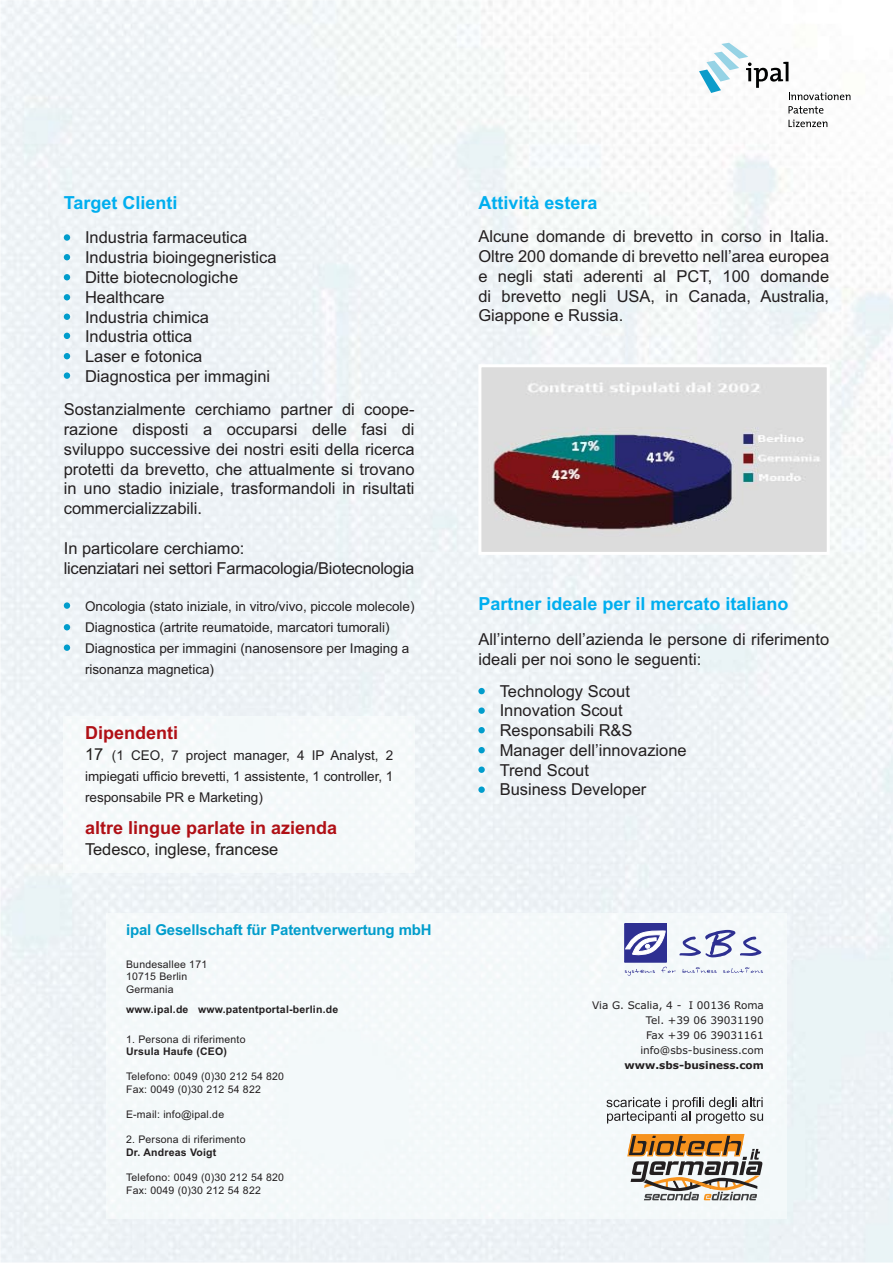
<style>
.page{position:relative;width:893px;height:1263px;background:#fff}
.page>*{position:absolute;margin:0;border:0;box-sizing:border-box;transform-origin:0 0}
.t1{font:700 18px "Arial";color:#00aeef}
.t2{font:700 18px "Arial";color:#b01016}
.t3{font:16.5px/19.8px "Arial";color:#231f20}
.t4{font:16.5px "Arial";letter-spacing:-.005em;color:#231f1e}
.t5{font:700 15px "Arial";letter-spacing:-.01em;color:#019dcc}
.t6{font:13.5px/21px "Arial";color:#231f20;text-align:justify}
.t7{font:10.5px/12.6px "Arial";letter-spacing:.02em;color:#231f20}
.t8{font:10.5px/15px "Verdana";color:#231f20;text-align:right}
.t9{font:700 10.5px "Arial";letter-spacing:.02em;color:#231f20}
.t10{font:700 10.5px "Verdana";color:#231f20}
.s1{font-size:16.5px;color:#231f1e}
</style>
<div class="page">
<img style="left:0;top:0;width:892px;height:1263px">
<div style="left:106px;top:913px;width:680px;height:306px;background:#f4f9fa"></div>
<div style="left:64px;top:716px;width:350px;height:156px;background:#f5f9fa"></div>
<svg style="left:788px;top:106px;width:35px;height:8px"></svg>
<svg style="left:788px;top:120px;width:39px;height:7px"></svg>
<svg style="left:699px;top:43px;width:151px;height:57px"></svg>
<div style="left:624px;top:924px;width:42px;height:38px;background:#2e3092"></div>
<div style="left:624px;top:923px;width:42px;height:40px;border:1px solid #2e3092"></div>
<svg style="left:625px;top:930px;width:40px;height:25px"></svg>
<svg style="left:679px;top:930px;width:82px;height:27px"></svg>
<svg style="left:624px;top:969px;width:31px;height:7px"></svg>
<svg style="left:661px;top:967px;width:14px;height:6px"></svg>
<svg style="left:682px;top:967px;width:34px;height:6px"></svg>
<svg style="left:723px;top:967px;width:40px;height:6px"></svg>
<svg style="left:606px;top:1097px;width:157px;height:27px"></svg>
<svg style="left:626px;top:1134px;width:136px;height:66px"></svg>
<div style="left:64px;top:602px;width:6px;height:7px;background:#019dcc;border-radius:50%"></div>
<svg style="left:64px;top:624px;width:6px;height:6px"></svg>
<svg style="left:64px;top:645px;width:6px;height:6px"></svg>
<div style="left:64px;top:234px;width:6px;height:7px;background:#019dcc;border-radius:50%"></div>
<svg style="left:64px;top:254px;width:6px;height:6px"></svg>
<svg style="left:64px;top:274px;width:6px;height:6px"></svg>
<svg style="left:64px;top:294px;width:6px;height:6px"></svg>
<svg style="left:64px;top:314px;width:6px;height:6px"></svg>
<svg style="left:64px;top:333px;width:6px;height:6px"></svg>
<svg style="left:64px;top:353px;width:6px;height:6px"></svg>
<div style="left:64px;top:372px;width:6px;height:7px;background:#019dcc;border-radius:50%"></div>
<div style="left:478px;top:688px;width:7px;height:6px;background:#019dcc;border-radius:50%"></div>
<div style="left:478px;top:707px;width:7px;height:7px;background:#019dcc;border-radius:50%"></div>
<div style="left:478px;top:727px;width:7px;height:6px;background:#019dcc;border-radius:50%"></div>
<div style="left:478px;top:747px;width:7px;height:6px;background:#019dcc;border-radius:50%"></div>
<div style="left:478px;top:767px;width:7px;height:6px;background:#019dcc;border-radius:50%"></div>
<div style="left:478px;top:787px;width:7px;height:6px;background:#019dcc;border-radius:50%"></div>
<img style="left:482px;top:368px;width:343px;height:183px">
<div style="left:478px;top:364px;width:351px;height:191px;border:3px solid #fff"></div>
<p class="t1" style="left:64px;top:196px;width:115px">Target Clienti</p>
<p class="t3" style="left:85px;top:229px;width:193px">Industria farmaceutica<br>Industria bioingegneristica<br>Ditte biotecnologiche<br>Healthcare<br>Industria chimica<br>Industria ottica<br>Laser e fotonica<br>Diagnostica per immagini</p>
<p class="t3" style="left:64px;top:401px;width:352px;text-align:justify">Sostanzialmente cerchiamo partner di coope&shy;razione disposti a occuparsi delle fasi di sviluppo successive dei nostri esiti della ricerca protetti da brevetto, che attualmente si trovano in uno stadio iniziale, trasformandoli in risultati commercializzabili.</p>
<p class="t3" style="left:64px;top:540px;width:352px">In particolare cerchiamo:<br>licenziatari nei settori Farmacologia/Biotecnologia</p>
<p class="t6" style="left:85px;top:597px;width:331px;text-align:left">Oncologia (stato iniziale, in vitro/vivo, piccole molecole)<br>Diagnostica (artrite reumatoide, marcatori tumorali)<br>Diagnostica per immagini (nanosensore per Imaging a risonanza magnetica)</p>
<p class="t2" style="left:85px;top:727px;width:94px">Dipendenti</p>
<p class="t6" style="left:85px;top:746px;width:310px"><span class="s1">17</span> (1 CEO, 7 project manager, 4 IP Analyst, 2 impiegati ufficio brevetti, 1 assistente, 1 controller, 1 responsabile PR e Marketing)</p>
<p class="t4" style="left:85px;top:843px;width:195px">Tedesco, inglese, francese</p>
<p class="t2" style="left:85px;top:821px;width:253px">altre lingue parlate in azienda</p>
<p class="t5" style="left:126px;top:925px;width:307px">ipal Gesellschaft für Patentverwertung mbH</p>
<p class="t7" style="left:126px;top:959px;width:83px">Bundesallee 171<br>10715 Berlin<br>Germania</p>
<p class="t9" style="left:126px;top:1005px;width:214px">www.ipal.de www.patentportal-berlin.de</p>
<p class="t7" style="left:126px;top:1034px;width:121px">1. Persona di riferimento</p>
<p class="t9" style="left:126px;top:1048px;width:102px">Ursula Haufe (CEO)</p>
<p class="t7" style="left:126px;top:1071px;width:159px">Telefono: 0049 (0)30 212 54 820<br>Fax: 0049 (0)30 212 54 822</p>
<p class="t7" style="left:126px;top:1109px;width:100px">E-mail: info@ipal.de</p>
<p class="t7" style="left:126px;top:1134px;width:121px">2. Persona di riferimento</p>
<p class="t9" style="left:126px;top:1148px;width:92px">Dr. Andreas Voigt</p>
<p class="t7" style="left:126px;top:1172px;width:159px">Telefono: 0049 (0)30 212 54 820<br>Fax: 0049 (0)30 212 54 822</p>
<p class="t1" style="left:478px;top:196px;width:120px">Attività estera</p>
<p class="t3" style="left:478px;top:228px;width:352px;text-align:justify">Alcune domande di brevetto in corso in Italia.<br>Oltre 200 domande di brevetto nell’area europea e negli stati aderenti al PCT, 100 domande di brevetto negli USA, in Canada, Australia, Giappone e Russia.</p>
<p class="t1" style="left:478px;top:598px;width:311px">Partner ideale per il mercato italiano</p>
<p class="t3" style="left:478px;top:631px;width:352px">All’interno dell’azienda le persone di riferimento ideali per noi sono le seguenti:</p>
<p class="t3" style="left:499px;top:682px;width:188px">Technology Scout<br>Innovation Scout<br>Responsabili R&amp;S<br>Manager dell’innovazione<br>Trend Scout<br>Business Developer</p>
<p class="t8" style="left:592px;top:997px;width:173px">Via G. Scalia, 4 - I 00136 Roma<br>Tel. +39 06 39031190<br>Fax +39 06 39031161 info@sbs-business.com</p>
<p class="t10" style="left:624px;top:1059px;width:141px">www.sbs-business.com</p>
</div>
